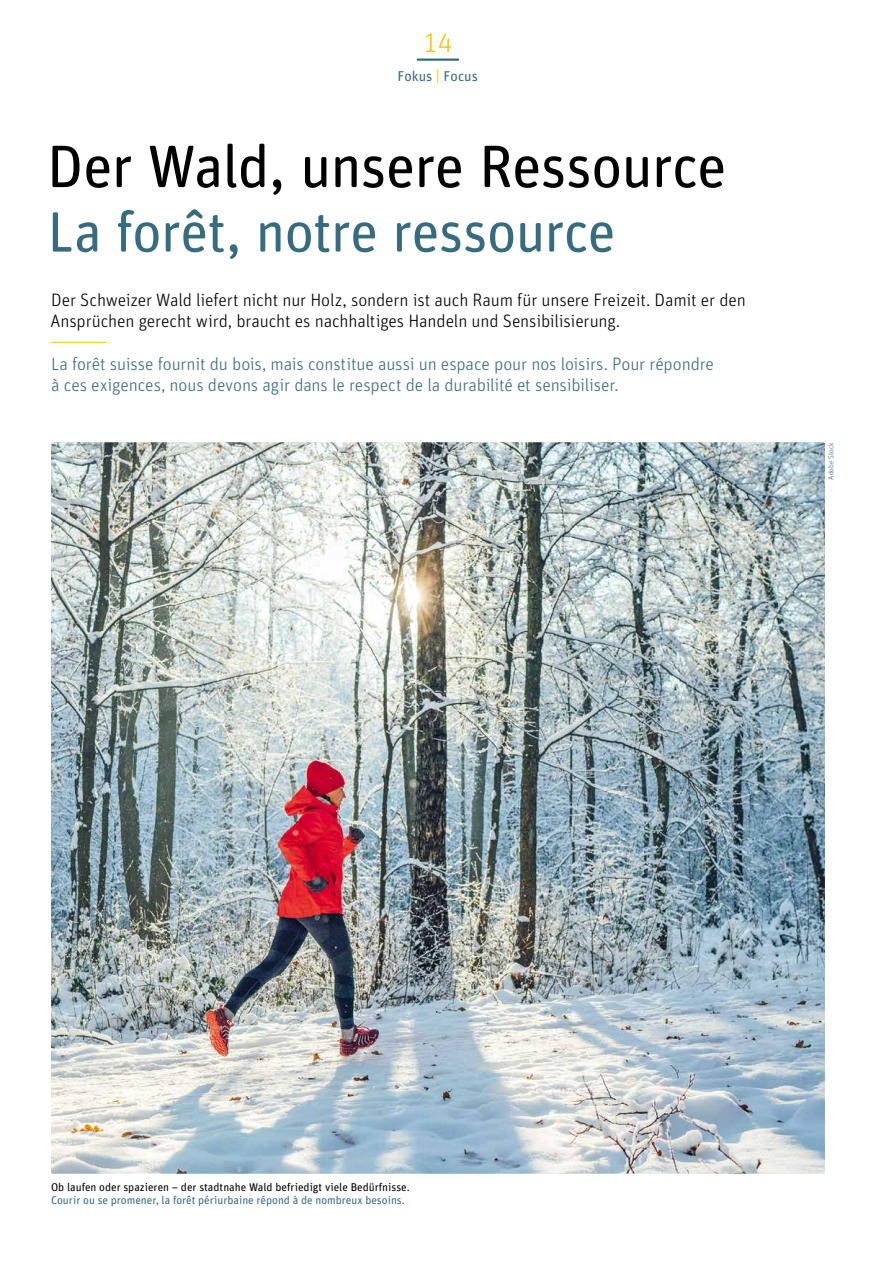
<style>
.page{position:relative;width:893px;height:1263px;background:#fff}
.page>*{position:absolute;margin:0;border:0;box-sizing:border-box;transform-origin:0 0}
.t1{font:60px "Unit Rounded Pro";letter-spacing:-.02em;color:#000}
.t2{font:57px "Unit Rounded Pro";letter-spacing:-.015em;color:#376c80}
.t3{font:300 27px "Unit Rounded Pro";color:#fdc300}
.t4{font:300 18px/21.3px "Unit Rounded Pro";letter-spacing:-.01em;color:#000}
.t5{font:300 18px/21.3px "Unit Rounded Pro";letter-spacing:-.01em;color:#376c80}
.t6{font:14.25px "Unit Rounded Pro";color:#376c80}
.t7{font:11.25px "Unit Rounded Pro";color:#000}
.t8{font:11.25px "Unit Rounded Pro";color:#376c80}
.t9{font:300 7.5px "Unit Rounded Pro";color:#376c80}
.s1{font-size:15.75px;color:#fdc300}
</style>
<div class="page">
<hr style="left:418px;top:58px;width:40px;height:3px;background:#376c80">
<hr style="left:52px;top:342px;width:54px;height:1px;background:#fdc300">
<img style="left:51px;top:442px;width:774px;height:732px">
<h3 class="t3" style="left:423px;top:26px;width:31px">14</h3>
<p class="t6" style="left:397px;top:66px;width:82px">Fokus <span class="s1">|</span> Focus</p>
<h1 class="t1" style="left:47px;top:125px;width:681px">Der Wald, unsere Ressource</h1>
<h2 class="t2" style="left:47px;top:193px;width:570px">La forêt, notre ressource</h2>
<p class="t4" style="left:51px;top:289px;width:697px">Der Schweizer Wald liefert nicht nur Holz, sondern ist auch Raum für unsere Freizeit. Damit er den<br>Ansprüchen gerecht wird, braucht es nachhaltiges Handeln und Sensibilisierung.</p>
<p class="t5" style="left:51px;top:352px;width:664px">La forêt suisse fournit du bois, mais constitue aussi un espace pour nos loisirs. Pour répondre à ces exigences, nous devons agir dans le respect de la durabilité et sensibiliser.</p>
<p class="t9" style="left:826px;top:480px;width:39px;rotate:-90deg">Adobe Stock</p>
<p class="t7" style="left:51px;top:1179px;width:360px">Ob laufen oder spazieren – der stadtnahe Wald befriedigt viele Bedürfnisse.</p>
<p class="t8" style="left:51px;top:1193px;width:355px">Courir ou se promener, la forêt périurbaine répond à de nombreux besoins.</p>
</div>
